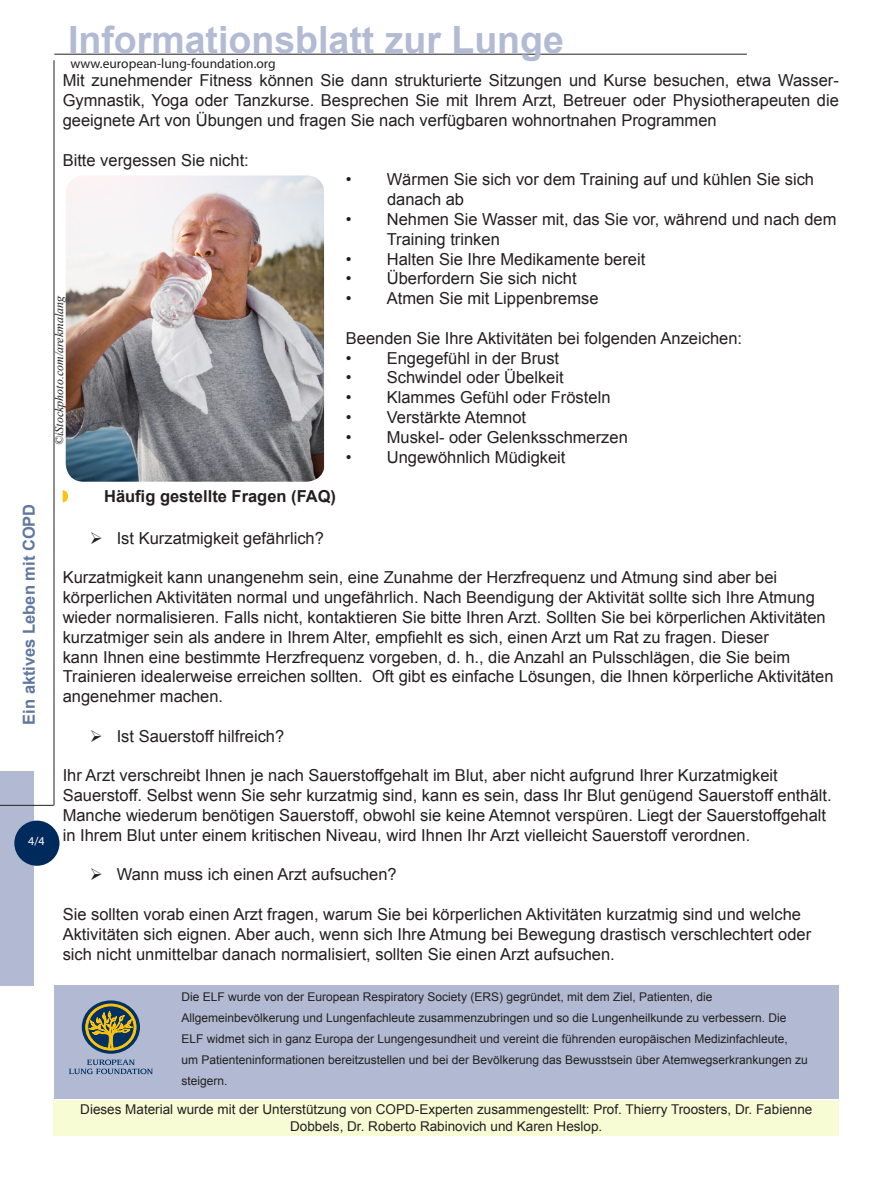
<style>
.page{position:relative;width:893px;height:1191px;background:#fff}
.page>*{position:absolute;margin:0;border:0;box-sizing:border-box;transform-origin:0 0}
.t1{font:700 37.5px "Arial";color:#b2bbd3}
.Body_text{font:16.5px/19.8px "Arial";color:#231f20}
.Bullet_text{font:16.5px/19.8px "Arial";color:#231f20}
.t2{font:700 16.5px "Arial";color:#231f20}
.t3{font:700 16.5px "Arial";color:#60779f}
.t4{font:13.5px/16.2px "Arial";color:#231f20;text-align:center}
.t5{font:13.5px "Myriad Pro";color:#231f20}
.t6{font:12px/21px "Arial";color:#231f20}
.t7{font:italic 12px "Times New Roman";color:#231f20}
.t8{font:12px "Myriad Pro";color:#fff}
</style>
<div class="page">
<svg style="left:63px;top:490px;width:5px;height:12px"></svg>
<div style="left:54px;top:1100px;width:785px;height:35px;background:#f7fcd5"></div>
<div style="left:0;top:771px;width:34px;height:214px;background:#b1bad2"></div>
<div style="left:14px;top:820px;width:45px;height:45px;background:#00295c;border-radius:50%"></div>
<hr style="left:0;top:805px;width:54px;height:1px;background:#231f20">
<hr style="left:54px;top:60px;width:1px;height:745px;background:#231f20">
<hr style="left:54px;top:54px;width:693px;height:1px;background:#231f20">
<img style="left:66px;top:175px;width:258px;height:307px">
<div style="left:54px;top:985px;width:785px;height:114px;background:#b1bad2"></div>
<svg style="left:82px;top:1000px;width:58px;height:53px"></svg>
<svg style="left:69px;top:1059px;width:84px;height:15px"></svg>
<svg style="left:85px;top:1003px;width:51px;height:47px;background:#73754b"></svg>
<p class="t3" style="left:18px;top:724px;width:222px;rotate:-90deg">Ein aktives Leben mit COPD</p>
<p class="t8" style="left:28px;top:834px;width:18px">4/4</p>
<p class="t1" style="left:68px;top:15px;width:497px">Informationsblatt zur Lunge</p>
<p class="t5" style="left:70px;top:56px;width:207px">www.european-lung-foundation.org</p>
<p class="Body_text" style="left:63px;top:71px;width:778px;text-align:justify">Mit zunehmender Fitness können Sie dann strukturierte Sitzungen und Kurse besuchen, etwa Wasser-Gymnastik, Yoga oder Tanzkurse. Besprechen Sie mit Ihrem Arzt, Betreuer oder Physiotherapeuten die geeignete Art von Übungen und fragen Sie nach verfügbaren wohnortnahen Programmen</p>
<p class="Body_text" style="left:63px;top:150px;width:188px">Bitte vergessen Sie nicht:</p>
<p class="Bullet_text" style="left:387px;top:170px;width:428px;text-indent:-41px">• Wärmen Sie sich vor dem Training auf und kühlen Sie sich danach ab</p>
<p class="Bullet_text" style="left:387px;top:209px;width:451px;text-indent:-41px">• Nehmen Sie Wasser mit, das Sie vor, während und nach dem<br>Training trinken</p>
<p class="Bullet_text" style="left:346px;top:249px;width:301px">• Halten Sie Ihre Medikamente bereit</p>
<p class="Bullet_text" style="left:346px;top:269px;width:232px">• Überfordern Sie sich nicht</p>
<p class="Bullet_text" style="left:346px;top:289px;width:254px">• Atmen Sie mit Lippenbremse</p>
<p class="Body_text" style="left:346px;top:328px;width:398px">Beenden Sie Ihre Aktivitäten bei folgenden Anzeichen:</p>
<p class="Bullet_text" style="left:346px;top:348px;width:215px">• Engegefühl in der Brust</p>
<p class="Bullet_text" style="left:346px;top:368px;width:219px">• Schwindel oder Übelkeit</p>
<p class="Bullet_text" style="left:346px;top:388px;width:266px">• Klammes Gefühl oder Frösteln</p>
<p class="Bullet_text" style="left:346px;top:407px;width:182px">• Verstärkte Atemnot</p>
<p class="Bullet_text" style="left:346px;top:427px;width:284px">• Muskel- oder Gelenksschmerzen</p>
<p class="Bullet_text" style="left:346px;top:447px;width:221px">• Ungewöhnlich Müdigkeit</p>
<p class="t2" style="left:104px;top:485px;width:233px">Häufig gestellte Fragen (FAQ)</p>
<p class="Body_text" style="left:90px;top:528px;width:236px">➢ Ist Kurzatmigkeit gefährlich?</p>
<p class="Body_text" style="left:63px;top:568px;width:772px">Kurzatmigkeit kann unangenehm sein, eine Zunahme der Herzfrequenz und Atmung sind aber bei körperlichen Aktivitäten normal und ungefährlich. Nach Beendigung der Aktivität sollte sich Ihre Atmung wieder normalisieren. Falls nicht, kontaktieren Sie bitte Ihren Arzt. Sollten Sie bei körperlichen Aktivitäten kurzatmiger sein als andere in Ihrem Alter, empfiehlt es sich, einen Arzt um Rat zu fragen. Dieser<br>kann Ihnen eine bestimmte Herzfrequenz vorgeben, d. h., die Anzahl an Pulsschlägen, die Sie beim Trainieren idealerweise erreichen sollten. Oft gibt es einfache Lösungen, die Ihnen körperliche Aktivitäten angenehmer machen.</p>
<p class="Body_text" style="left:90px;top:726px;width:196px">➢ Ist Sauerstoff hilfreich?</p>
<p class="Body_text" style="left:63px;top:766px;width:770px">Ihr Arzt verschreibt Ihnen je nach Sauerstoffgehalt im Blut, aber nicht aufgrund Ihrer Kurzatmigkeit Sauerstoff. Selbst wenn Sie sehr kurzatmig sind, kann es sein, dass Ihr Blut genügend Sauerstoff enthält.<br>Manche wiederum benötigen Sauerstoff, obwohl sie keine Atemnot verspüren. Liegt der Sauerstoffgehalt in Ihrem Blut unter einem kritischen Niveau, wird Ihnen Ihr Arzt vielleicht Sauerstoff verordnen.</p>
<p class="Body_text" style="left:90px;top:865px;width:309px">➢ Wann muss ich einen Arzt aufsuchen?</p>
<p class="Body_text" style="left:63px;top:904px;width:750px">Sie sollten vorab einen Arzt fragen, warum Sie bei körperlichen Aktivitäten kurzatmig sind und welche<br>Aktivitäten sich eignen. Aber auch, wenn sich Ihre Atmung bei Bewegung drastisch verschlechtert oder sich nicht unmittelbar danach normalisiert, sollten Sie einen Arzt aufsuchen.</p>
<p class="t7" style="left:51px;top:445px;width:151px;rotate:-90deg">©iStockphoto.com/arekmalang</p>
<p class="t6" style="left:182px;top:986px;width:628px">Die ELF wurde von der European Respiratory Society (ERS) gegründet, mit dem Ziel, Patienten, die Allgemeinbevölkerung und Lungenfachleute zusammenzubringen und so die Lungenheilkunde zu verbessern. Die ELF widmet sich in ganz Europa der Lungengesundheit und vereint die führenden europäischen Medizinfachleute,<br>um Patienteninformationen bereitzustellen und bei der Bevölkerung das Bewusstsein über Atemwegserkrankungen zu steigern.</p>
<p class="t4" style="left:80px;top:1101px;width:734px">Dieses Material wurde mit der Unterstützung von COPD-Experten zusammengestellt: Prof. Thierry Troosters, Dr. Fabienne<br>Dobbels, Dr. Roberto Rabinovich und Karen Heslop.</p>
</div>
